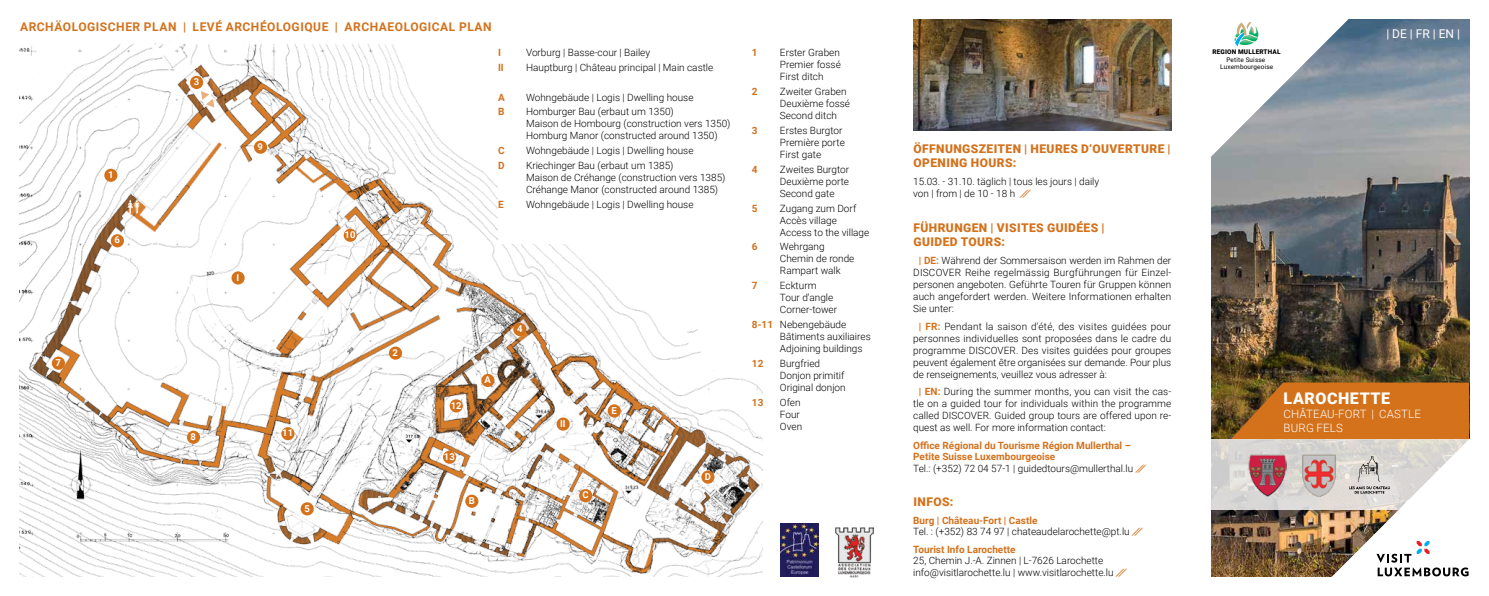
<style>
.page{position:relative;width:1489px;height:596px;background:#fff}
.page>*{position:absolute;margin:0;border:0;box-sizing:border-box;transform-origin:0 0}
.t1{font:900 16px "Roboto";letter-spacing:.035em;color:#fff}
.t2{font:900 12px/14.4px "Roboto";letter-spacing:.035em;color:#d4711b}
.t3{font:700 12px "Roboto";letter-spacing:.045em;color:#d4711b}
.t4{font:12px "Roboto";color:#fff}
.t5{font:300 11.5px/13.8px "Roboto";letter-spacing:.015em;color:#fff}
.t6{font:300 10px/12px "Roboto";color:#000}
.t7{font:700 10px/11.6px "Roboto";color:#d4711b}
.t8{font:700 9.5px "Roboto";color:#fff}
.t9{font:6.4px/6.7px "Roboto";letter-spacing:.025em;color:#000;text-align:center}
.t10{font:900 6.4px "Roboto";letter-spacing:.025em;color:#000}
.s1{font-weight:700;color:#d4711b}
.s2{font-weight:700;font-style:italic;color:#d4711b}
.s3{font-weight:300;color:#000}
.s4{font-style:italic}
</style>
<div class="page">
<img style="left:1211px;top:20px;width:257px;height:555px">
<img style="left:1230px;top:382px;width:240px;height:195px">
<svg style="left:1211px;top:439px;width:259px;height:71px;fill:#dbd9d5"></svg>
<svg style="left:1211px;top:19px;width:156px;height:157px"></svg>
<img style="left:1298px;top:454px;width:40px;height:45px">
<img style="left:20px;top:43px;width:743px;height:532px">
<div style="left:579px;top:489px;width:13px;height:13px;background:#d4711b;border-radius:50%"></div>
<svg style="left:127px;top:200px;width:12px;height:13px"></svg>
<svg style="left:201px;top:91px;width:13px;height:16px"></svg>
<div style="left:190px;top:76px;width:13px;height:13px;background:#d4711b;border-radius:50%"></div>
<div style="left:254px;top:140px;width:13px;height:14px;background:#d4711b;border-radius:50%"></div>
<div style="left:104px;top:168px;width:13px;height:14px;background:#d4711b;border-radius:50%"></div>
<div style="left:111px;top:234px;width:13px;height:13px;background:#d4711b;border-radius:50%"></div>
<div style="left:231px;top:271px;width:14px;height:13px;background:#d4711b;border-radius:50%"></div>
<div style="left:343px;top:228px;width:14px;height:14px;background:#d4711b;border-radius:50%"></div>
<div style="left:52px;top:356px;width:13px;height:13px;background:#d4711b;border-radius:50%"></div>
<div style="left:187px;top:430px;width:13px;height:13px;background:#d4711b;border-radius:50%"></div>
<div style="left:281px;top:427px;width:13px;height:13px;background:#d4711b;border-radius:50%"></div>
<div style="left:300px;top:502px;width:14px;height:13px;background:#d4711b;border-radius:50%"></div>
<div style="left:389px;top:346px;width:13px;height:13px;background:#d4711b;border-radius:50%"></div>
<div style="left:513px;top:323px;width:13px;height:13px;background:#d4711b;border-radius:50%"></div>
<div style="left:481px;top:373px;width:13px;height:14px;background:#d4711b;border-radius:50%"></div>
<div style="left:449px;top:399px;width:14px;height:13px;background:#d4711b;border-radius:50%"></div>
<div style="left:443px;top:450px;width:13px;height:13px;background:#d4711b;border-radius:50%"></div>
<div style="left:465px;top:494px;width:13px;height:13px;background:#d4711b;border-radius:50%"></div>
<div style="left:556px;top:417px;width:13px;height:13px;background:#d4711b;border-radius:50%"></div>
<div style="left:607px;top:404px;width:13px;height:13px;background:#d4711b;border-radius:50%"></div>
<div style="left:701px;top:470px;width:13px;height:13px;background:#d4711b;border-radius:50%"></div>
<div style="left:498px;top:48px;width:234px;height:196px;background:#fff"></div>
<img style="left:913px;top:20px;width:258px;height:110px">
<img style="left:1348px;top:455px;width:44px;height:41px">
<img style="left:1248px;top:454px;width:38px;height:42px">
<img style="left:780px;top:523px;width:38px;height:52px">
<img style="left:835px;top:527px;width:38px;height:50px">
<p class="t3" style="left:20px;top:18px;width:473px">ARCHÄOLOGISCHER PLAN | LEVÉ ARCHÉOLOGIQUE | ARCHAEOLOGICAL PLAN</p>
<p class="t8" style="left:56px;top:355px;width:7px">7</p>
<p class="t8" style="left:108px;top:168px;width:7px">1</p>
<p class="t8" style="left:114px;top:233px;width:7px">6</p>
<p class="t8" style="left:194px;top:75px;width:7px">3</p>
<p class="t8" style="left:191px;top:429px;width:7px">8</p>
<p class="t8" style="left:258px;top:140px;width:7px">9</p>
<p class="t8" style="left:236px;top:270px;width:4px">I</p>
<p class="t8" style="left:344px;top:228px;width:12px">10</p>
<p class="t8" style="left:282px;top:426px;width:12px">11</p>
<p class="t8" style="left:304px;top:501px;width:7px">5</p>
<p class="t8" style="left:392px;top:345px;width:7px">2</p>
<p class="t7" style="left:498px;top:46px;width:4px">I</p>
<p class="t6" style="left:526px;top:46px;width:125px">Vorburg | Basse-cour | Bailey</p>
<p class="t7" style="left:498px;top:61px;width:7px">II</p>
<p class="t6" style="left:526px;top:61px;width:189px">Hauptburg | Château principal | Main castle</p>
<p class="t7" style="left:498px;top:91px;width:8px">A</p>
<p class="t6" style="left:526px;top:91px;width:169px">Wohngebäude | Logis | Dwelling house</p>
<p class="t7" style="left:498px;top:106px;width:8px">B</p>
<p class="t6" style="left:526px;top:105px;width:206px">Homburger Bau (erbaut um 1350)<br>Maison de Hombourg (construction vers 1350)<br>Homburg Manor (constructed around 1350)</p>
<p class="t7" style="left:498px;top:144px;width:8px">C</p>
<p class="t6" style="left:526px;top:144px;width:169px">Wohngebäude | Logis | Dwelling house</p>
<p class="t7" style="left:498px;top:159px;width:8px">D</p>
<p class="t6" style="left:526px;top:159px;width:201px">Kriechinger Bau (erbaut um 1385)<br>Maison de Créhange (construction vers 1385)<br>Créhange Manor (constructed around 1385)</p>
<p class="t7" style="left:498px;top:198px;width:7px">E</p>
<p class="t6" style="left:526px;top:198px;width:169px">Wohngebäude | Logis | Dwelling house</p>
<p class="t8" style="left:450px;top:398px;width:12px">12</p>
<p class="t8" style="left:484px;top:373px;width:8px">A</p>
<p class="t8" style="left:444px;top:449px;width:12px">13</p>
<p class="t8" style="left:468px;top:493px;width:8px">B</p>
<p class="t8" style="left:517px;top:322px;width:7px">4</p>
<p class="t8" style="left:560px;top:416px;width:7px">II</p>
<p class="t8" style="left:611px;top:403px;width:7px">E</p>
<p class="t8" style="left:582px;top:488px;width:8px">C</p>
<p class="t8" style="left:704px;top:469px;width:8px">D</p>
<p class="t7" style="left:752px;top:46px;width:7px">1</p>
<p class="t6" style="left:780px;top:46px;width:62px;text-align:justify">Erster Graben Premier fossé First ditch</p>
<p class="t7" style="left:752px;top:85px;width:7px">2</p>
<p class="t6" style="left:780px;top:85px;width:72px">Zweiter Graben<br>Deuxième fossé<br>Second ditch</p>
<p class="t7" style="left:752px;top:124px;width:7px">3</p>
<p class="t6" style="left:780px;top:124px;width:66px">Erstes Burgtor<br>Première porte<br>First gate</p>
<p class="t7" style="left:752px;top:163px;width:7px">4</p>
<p class="t6" style="left:780px;top:163px;width:71px;text-align:justify">Zweites Burgtor Deuxième porte Second gate</p>
<p class="t7" style="left:752px;top:202px;width:7px">5</p>
<p class="t6" style="left:780px;top:201px;width:91px">Zugang zum Dorf<br>Accès village<br>Access to the village</p>
<p class="t7" style="left:752px;top:240px;width:7px">6</p>
<p class="t6" style="left:780px;top:240px;width:76px">Wehrgang<br>Chemin de ronde<br>Rampart walk</p>
<p class="t7" style="left:752px;top:279px;width:7px">7</p>
<p class="t6" style="left:780px;top:279px;width:59px">Eckturm<br>Tour d’angle<br>Corner-tower</p>
<p class="t6" style="left:780px;top:318px;width:92px;text-indent:-28px"><span class="s1">8-11</span> Nebengebäude<br>Bâtiments auxiliaires<br>Adjoining buildings</p>
<p class="t7" style="left:752px;top:357px;width:13px">12</p>
<p class="t6" style="left:780px;top:357px;width:67px">Burgfried<br>Donjon primitif<br>Original donjon</p>
<p class="t7" style="left:752px;top:396px;width:13px">13</p>
<p class="t6" style="left:780px;top:396px;width:24px">Ofen<br>Four<br>Oven</p>
<p class="t2" style="left:913px;top:141px;width:259px">ÖFFNUNGSZEITEN | HEURES D‘OUVERTURE |<br>OPENING HOURS:</p>
<p class="t6" style="left:913px;top:175px;width:187px">15.03. - 31.10. täglich | tous les jours | daily von | from | de 10 - 18 h <span class="s2">//</span></p>
<p class="t2" style="left:913px;top:220px;width:192px">FÜHRUNGEN | VISITES GUIDÉES |<br>GUIDED TOURS:</p>
<p class="t6" style="left:913px;top:254px;width:259px;text-align:justify;text-indent:6px"><span class="s1">| DE:</span> Während der Sommersaison werden im Rahmen der DISCOVER Reihe regelmässig Burgführungen für Einzel&shy;personen angeboten. Geführte Touren für Gruppen können auch angefordert werden. Weitere Informationen erhalten Sie unter:</p>
<p class="t6" style="left:913px;top:319px;width:259px;text-align:justify;text-indent:6px"><span class="s1">| FR:</span> Pendant la saison d’été, des visites guidées pour personnes individuelles sont proposées dans le cadre du programme DISCOVER. Des visites guidées pour groupes peuvent également être organisées sur demande. Pour plus de renseignements, veuillez vous adresser à:</p>
<p class="t6" style="left:913px;top:385px;width:259px;text-align:justify;text-indent:6px"><span class="s1">| EN:</span> During the summer months, you can visit the cas&shy;tle on a guided tour for individuals within the programme called DISCOVER. Guided group tours are offered upon re&shy;quest as well. For more information contact:</p>
<p class="t7" style="left:913px;top:438px;width:239px">Office Régional du Tourisme Région Mullerthal –<br>Petite Suisse Luxembourgeoise<br><span class="s3">Tel.: (+352) 72 04 57-1 | guidedtours@mullerthal.lu</span> <span class="s4">//</span></p>
<p class="t2" style="left:913px;top:494px;width:41px">INFOS:</p>
<p class="t6" style="left:913px;top:513px;width:235px;line-height:11.6px"><span class="s1">Burg | Château-Fort | Castle<br></span>Tel. : (+352) 83 74 97 | chateaudelarochette@pt.lu <span class="s2">//</span></p>
<p class="t7" style="left:913px;top:542px;width:104px">Tourist Info Larochette</p>
<p class="t6" style="left:913px;top:554px;width:219px;line-height:11.6px">25, Chemin J.-A. Zinnen | L-7626 Larochette info@visitlarochette.lu | www.visitlarochette.lu <span class="s2">//</span></p>
<p class="t10" style="left:1212px;top:48px;width:70px">REGION MULLERTHAL</p>
<p class="t9" style="left:1220px;top:57px;width:55px">Petite Suisse<br>Luxembourgeoise</p>
<p class="t4" style="left:1386px;top:25px;width:75px">| DE | FR | EN |</p>
<h1 class="t1" style="left:1283px;top:387px;width:108px">LAROCHETTE</h1>
<p class="t5" style="left:1283px;top:406px;width:139px">CHÂTEAU-FORT | CASTLE<br>BURG FELS</p>
</div>
